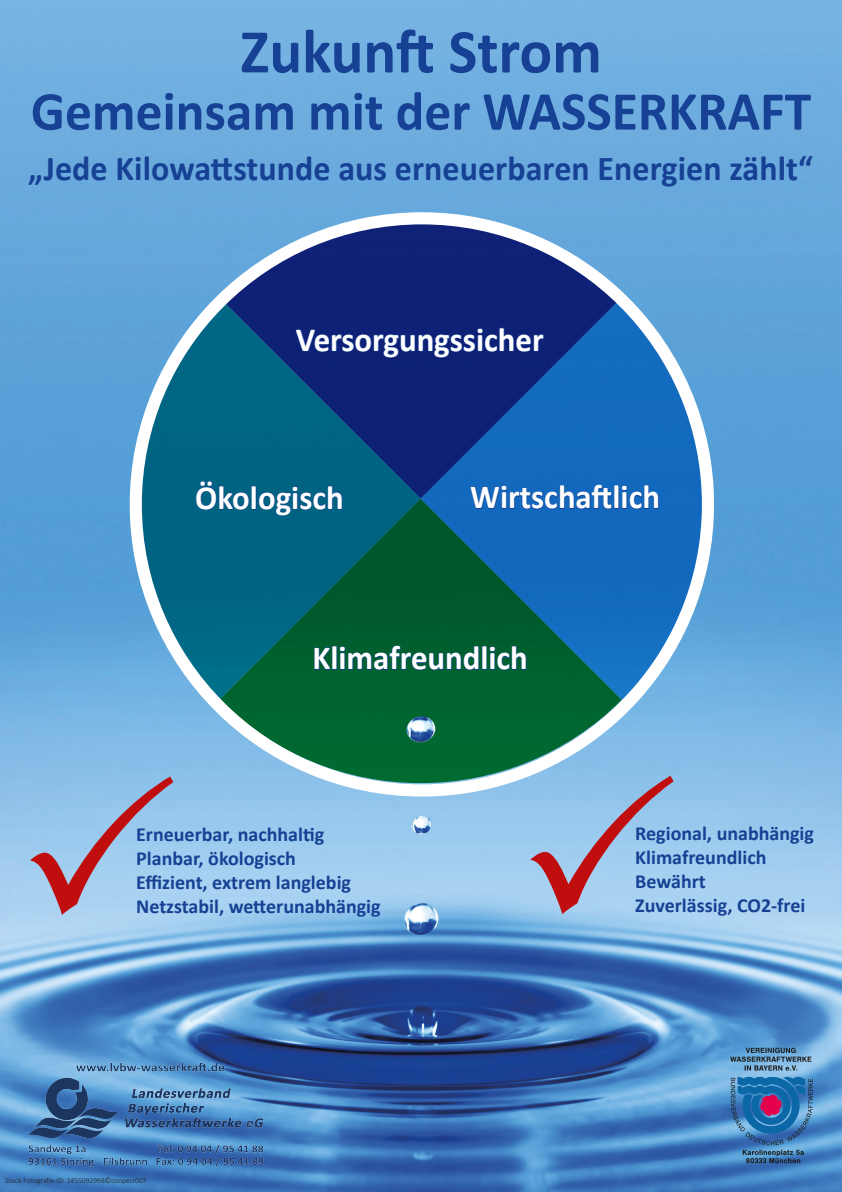
<style>
.page{position:relative;width:842px;height:1192px;background:#fff}
.page>*{position:absolute;margin:0;border:0;box-sizing:border-box;transform-origin:0 0}
.t1{font:700 62.8px "Calibri";color:#164194}
.t2{font:700 55.15px "Calibri";color:#164194}
.t3{font:700 35px "Calibri";color:#164194}
.t4{font:700 33.8px "Calibri";color:#fff}
.t5{font:700 20px/24px "Calibri";color:#164194}
.t6{font:300 7.55px "Calibri";color:#1d1d1b}
.s1{font-size:7.95px}
</style>
<div class="page">
<img style="left:0;top:0;width:842px;height:1192px">
<svg style="left:108px;top:297px;width:111px;height:403px;background:#4792b7"></svg>
<svg style="left:219px;top:499px;width:403px;height:312px;background:#297d71"></svg>
<svg style="left:421px;top:297px;width:312px;height:403px;background:#2e7da8"></svg>
<svg style="left:219px;top:186px;width:403px;height:313px;background:#275a9c"></svg>
<svg style="left:296px;top:328px;width:247px;height:29px;background:#0e267a"></svg>
<svg style="left:196px;top:481px;width:146px;height:34px;background:#035d84"></svg>
<svg style="left:471px;top:485px;width:187px;height:24px;background:#125fb2"></svg>
<svg style="left:314px;top:646px;width:212px;height:24px;background:#045845"></svg>
<img style="left:407px;top:712px;width:28px;height:33px">
<img style="left:28px;top:1062px;width:237px;height:105px">
<svg style="left:730px;top:1048px;width:81px;height:23px;background:#618eb0"></svg>
<svg style="left:731px;top:1077px;width:82px;height:86px;background:#3d72ac"></svg>
<svg style="left:530px;top:773px;width:143px;height:141px;background:#9ccaee"></svg>
<svg style="left:30px;top:774px;width:143px;height:141px;background:#9ccaed"></svg>
<h1 class="t1" style="left:240px;top:7px;width:363px">Zukunft Strom</h1>
<h2 class="t2" style="left:31px;top:72px;width:782px">Gemeinsam mit der WASSERKRAFT</h2>
<h3 class="t3" style="left:28px;top:144px;width:786px">„Jede Kilowattstunde aus erneuerbaren Energien zählt“</h3>
<h3 class="t4" style="left:296px;top:316px;width:249px">Versorgungssicher</h3>
<h3 class="t4" style="left:195px;top:474px;width:150px">Ökologisch</h3>
<h3 class="t4" style="left:470px;top:473px;width:191px">Wirtschaftlich</h3>
<h3 class="t4" style="left:312px;top:634px;width:217px">Klimafreundlich</h3>
<p class="t5" style="left:136px;top:822px;width:246px">Erneuerbar, nachhaltig<br>Planbar, ökologisch<br>Effizient, extrem langlebig<br>Netzstabil, wetterunabhängig</p>
<p class="t5" style="left:635px;top:821px;width:180px">Regional, unabhängig<br>Klimafreundlich<br>Bewährt<br>Zuverlässig, CO2-frei</p>
<p class="t6" style="left:5px;top:1176px;width:143px">Stock-Fotografie-ID: 1455092998<span class="s1">©</span>cooperr007</p>
</div>
